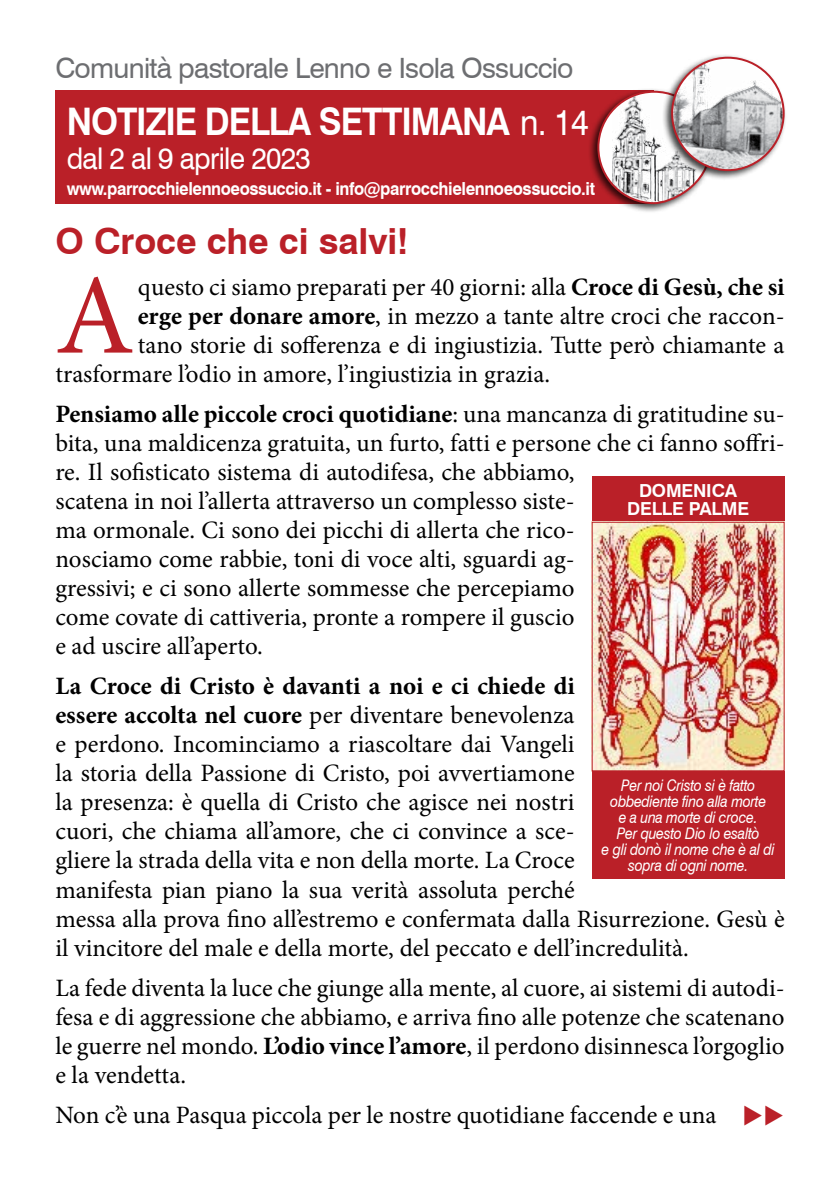
<style>
.page{position:relative;width:840px;height:1191px;background:#fff}
.page>*{position:absolute;margin:0;border:0;box-sizing:border-box;transform-origin:0 0}
.t1{font:114.2px "Minion Pro";color:#ba2028}
.t2{font:700 38px "Swiss 721 BT";letter-spacing:-.03em;color:#fff;scale:.9 1}
.t3{font:700 36px "Swiss 721 BT";color:#ba2028}
.t4{font:30px "Swiss 721 BT";letter-spacing:-.025em;color:#fff;scale:.93 1}
.t5{font:28px "Swiss 721 BT";letter-spacing:-.025em;color:#6d6e71}
.t6{font:25px/29px "Minion Pro";color:#000}
.t7{font:700 18px "Swiss 721 BT";letter-spacing:-.025em;color:#fff;scale:.93 1}
.t8{font:700 18px/18px "Swiss 721 BT";letter-spacing:-.025em;color:#fff;text-align:center}
.t9{font:italic 16px/16px "Swiss 721 BT";letter-spacing:-.02em;color:#fff;text-align:center;scale:.88 1}
.s1{font-weight:400;font-size:36px}
.s2{font-weight:700}
</style>
<div class="page">
<div style="left:55px;top:91px;width:598px;height:113px;background:#ba2028"></div>
<div style="left:587px;top:88px;width:126px;height:126px;background:#000;opacity:.75"></div>
<svg style="left:598px;top:92px;width:111px;height:111px"></svg>
<img style="left:611px;top:92px;width:85px;height:111px">
<div style="left:661px;top:54px;width:126px;height:127px;background:#000;opacity:.75"></div>
<img style="left:672px;top:58px;width:110px;height:111px">
<div style="left:670px;top:57px;width:114px;height:114px;border:2px solid #ba2028;border-radius:50%"></div>
<div style="left:591px;top:476px;width:193px;height:46px;background:#ba2028"></div>
<img style="left:593px;top:524px;width:189px;height:245px">
<div style="left:591px;top:771px;width:193px;height:108px;background:#ba2028"></div>
<p class="t5" style="left:55px;top:51px;width:519px">Comunità pastorale Lenno e Isola Ossuccio</p>
<h2 class="t2" style="left:67px;top:98px;width:581px">NOTIZIE DELLA SETTIMANA <span class="s1">n. 14</span></h2>
<p class="t4" style="left:67px;top:140px;width:264px">dal 2 al 9 aprile 2023</p>
<p class="t7" style="left:67px;top:177px;width:569px">www.parrocchielennoeossuccio.it - info@parrocchielennoeossuccio.it</p>
<h3 class="t3" style="left:55px;top:219px;width:354px">O Croce che ci salvi!</h3>
<h1 class="t1" style="left:55px;top:240px;width:80px">A</h1>
<p class="t6" style="left:138px;top:272px;width:648px">questo ci siamo preparati per 40 giorni: alla <span class="s2">Croce di Gesù, che si</span></p>
<p class="t6" style="left:138px;top:301px;width:648px"><span class="s2">erge per donare amore</span>, in mezzo a tante altre croci che raccon-</p>
<p class="t6" style="left:138px;top:330px;width:648px">tano storie di sofferenza e di ingiustizia. Tutte però chiamante a</p>
<p class="t6" style="left:55px;top:359px;width:496px">trasformare l’odio in amore, l’ingiustizia in grazia.</p>
<p class="t6" style="left:55px;top:399px;width:730px"><span class="s2">Pensiamo alle piccole croci quotidiane</span>: una mancanza di gratitudine su&shy;bita, una maldicenza gratuita, un furto, fatti e persone che ci fanno soffri&shy;re. Il sofisticato sistema di autodifesa, che abbiamo,<br>scatena in noi l’allerta attraverso un complesso siste-<br>ma ormonale. Ci sono dei picchi di allerta che rico-<br>nosciamo come rabbie, toni di voce alti, sguardi ag-<br>gressivi; e ci sono allerte sommesse che percepiamo<br>come covate di cattiveria, pronte a rompere il guscio<br>e ad uscire all’aperto.</p>
<p class="t6" style="left:55px;top:672px;width:730px"><span class="s2">La Croce di Cristo è davanti a noi e ci chiede di<br>essere accolta nel cuore</span> per diventare benevolenza<br>e perdono. Incominciamo a riascoltare dai Vangeli<br>la storia della Passione di Cristo, poi avvertiamone<br>la presenza: è quella di Cristo che agisce nei nostri<br>cuori, che chiama all’amore, che ci convince a sce-<br>gliere la strada della vita e non della morte. La Croce<br>manifesta pian piano la sua verità assoluta perché<br>messa alla prova fino all’estremo e confermata dalla Risurrezione. Gesù è il vincitore del male e della morte, del peccato e dell’incredulità.</p>
<p class="t6" style="left:55px;top:973px;width:730px;text-align:justify">La fede diventa la luce che giunge alla mente, al cuore, ai sistemi di autodi&shy;fesa e di aggressione che abbiamo, e arriva fino alle potenze che scatenano le guerre nel mondo. <span class="s2">L’odio vince l’amore</span>, il perdono disinnesca l’orgoglio e la vendetta.</p>
<p class="t6" style="left:55px;top:1101px;width:662px">Non c’è una Pasqua piccola per le nostre quotidiane faccende e una</p>
<p class="t8" style="left:626px;top:481px;width:123px">DOMENICA<br>DELLE PALME</p>
<p class="t9" style="left:601px;top:777px;width:198px">Per noi Cristo si è fatto obbediente fino alla morte<br>e a una morte di croce.<br>Per questo Dio lo esaltò<br>e gli donò il nome che è al di sopra di ogni nome.</p>
</div>
